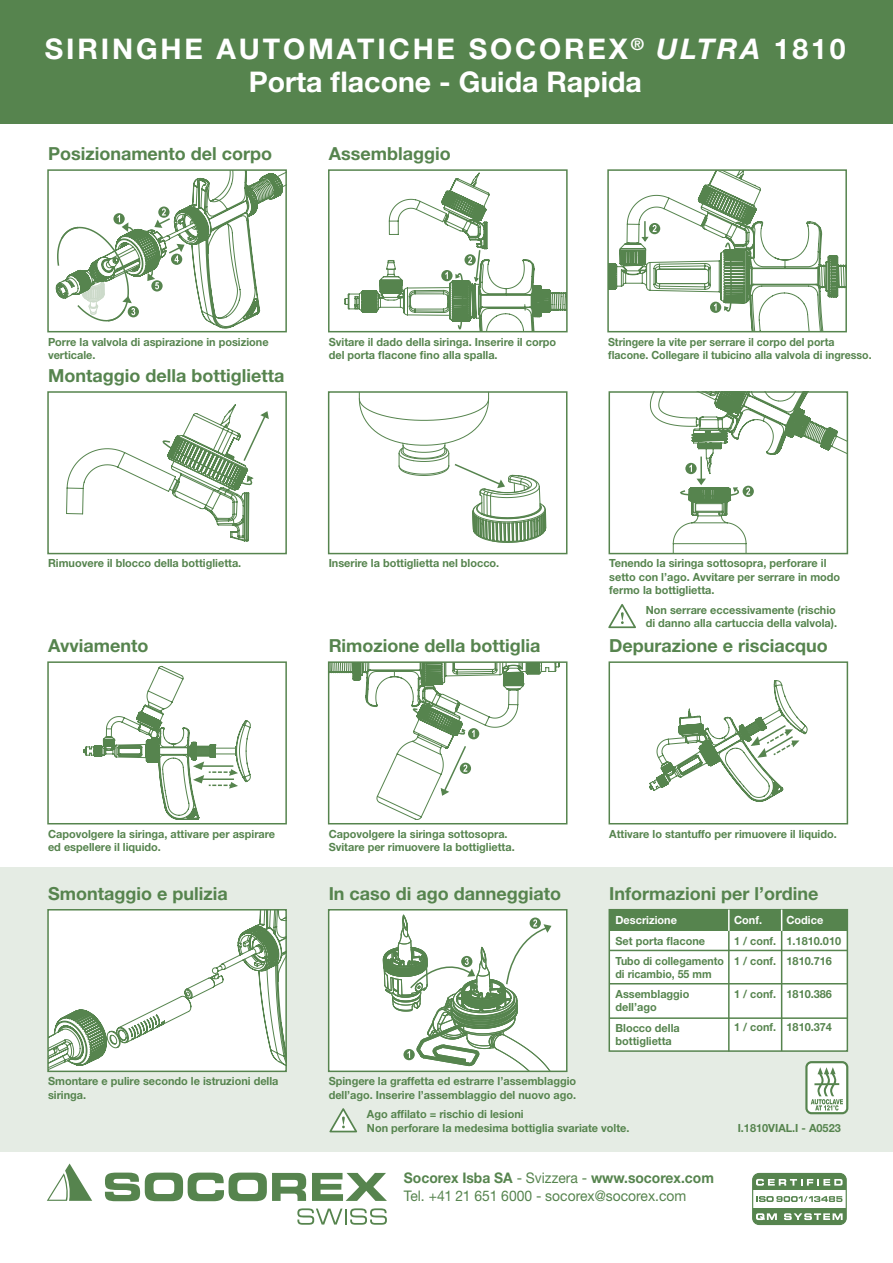
<style>
.page{position:relative;width:893px;height:1263px;background:#fff}
.page>*{position:absolute;margin:0;border:0;box-sizing:border-box;transform-origin:0 0}
.t1{font:700 28.5px/33px "Helvetica Neue LT Std";letter-spacing:.1em;color:#fff;text-align:center}
.t2{font:700 18px "Helvetica Neue LT Std";color:#56844e}
.t3{font:14.7px/17.7px "Helvetica Neue LT Std";color:#56844e;scale:.95 1}
.t4{font:700 11.25px/13.5px "Helvetica Neue LT Std";color:#56844e}
.t5{font:700 11.25px/20px "Helvetica Neue LT Std";color:#56844e;scale:.94 1}
.t6{font:700 11.25px/20px "Helvetica Neue LT Std";color:#56844e;scale:.96 1}
.t7{font:700 11.25px "Helvetica Neue LT Std";color:#fff}
.s1{font-style:italic}
.s2{font-weight:700}
</style>
<div class="page">
<div style="left:0;top:867px;width:893px;height:285px;background:#e5ece4"></div>
<div style="left:0;top:0;width:893px;height:123px;background:#56844e"></div>
<svg style="left:47px;top:1163px;width:45px;height:38px"></svg>
<svg style="left:105px;top:1172px;width:201px;height:29px"></svg>
<svg style="left:312px;top:1173px;width:75px;height:28px"></svg>
<svg style="left:297px;top:1208px;width:90px;height:17px"></svg>
<div style="left:753px;top:1173px;width:93px;height:51px;background:#56844e;border-radius:6px"></div>
<div style="left:753px;top:1190px;width:93px;height:18px;background:#fff"></div>
<div style="left:752px;top:1173px;width:95px;height:52px;border:1px solid #56844e;border-radius:6px"></div>
<svg style="left:756px;top:1179px;width:86px;height:7px"></svg>
<svg style="left:756px;top:1213px;width:21px;height:7px"></svg>
<svg style="left:784px;top:1213px;width:59px;height:7px"></svg>
<svg style="left:756px;top:1196px;width:86px;height:6px"></svg>
<div style="left:806px;top:1062px;width:41px;height:51px;background:#fff;border-radius:5px"></div>
<div style="left:805px;top:1061px;width:43px;height:53px;border:2px solid #56844e;border-radius:5px"></div>
<svg style="left:811px;top:1067px;width:32px;height:43px"></svg>
<div style="left:608px;top:909px;width:240px;height:143px;background:#fff;border:2px solid #56844e"></div>
<div style="left:609px;top:909px;width:238px;height:22px;background:#56844e"></div>
<hr style="left:728px;top:931px;width:2px;height:120px;background:#56844e">
<hr style="left:728px;top:909px;width:2px;height:22px;background:#fff">
<hr style="left:609px;top:950px;width:238px;height:1px;background:#56844e">
<hr style="left:609px;top:983px;width:238px;height:1px;background:#56844e">
<hr style="left:609px;top:1017px;width:238px;height:2px;background:#56844e">
<hr style="left:781px;top:931px;width:1px;height:120px;background:#56844e">
<svg style="left:781px;top:909px;width:1px;height:22px"></svg>
<div style="left:47px;top:661px;width:240px;height:163px;border:2px solid #56844e"></div>
<svg style="left:83px;top:666px;width:168px;height:154px"></svg>
<div style="left:328px;top:661px;width:239px;height:163px;border:2px solid #56844e"></div>
<svg style="left:329px;top:662px;width:231px;height:158px"></svg>
<div style="left:328px;top:391px;width:239px;height:163px;border:2px solid #56844e"></div>
<svg style="left:359px;top:392px;width:187px;height:163px"></svg>
<div style="left:608px;top:391px;width:240px;height:163px;border:2px solid #56844e"></div>
<div style="left:608px;top:661px;width:240px;height:163px;border:2px solid #56844e"></div>
<svg style="left:649px;top:680px;width:159px;height:122px"></svg>
<svg style="left:50px;top:912px;width:234px;height:157px;background:#eaf0e9"></svg>
<div style="left:47px;top:909px;width:240px;height:163px;border:2px solid #56844e"></div>
<svg style="left:56px;top:172px;width:228px;height:157px"></svg>
<div style="left:47px;top:169px;width:240px;height:163px;border:2px solid #56844e"></div>
<div style="left:328px;top:909px;width:239px;height:163px;background:#fff;border:2px solid #56844e"></div>
<svg style="left:383px;top:915px;width:170px;height:157px"></svg>
<div style="left:47px;top:391px;width:240px;height:163px;border:2px solid #56844e"></div>
<svg style="left:66px;top:404px;width:203px;height:137px"></svg>
<svg style="left:610px;top:172px;width:234px;height:157px"></svg>
<div style="left:607px;top:169px;width:240px;height:163px;border:2px solid #56844e"></div>
<svg style="left:329px;top:1108px;width:28px;height:24px"></svg>
<svg style="left:344px;top:172px;width:221px;height:157px"></svg>
<div style="left:328px;top:169px;width:240px;height:163px;border:2px solid #56844e"></div>
<svg style="left:630px;top:392px;width:217px;height:162px"></svg>
<svg style="left:608px;top:604px;width:28px;height:24px"></svg>
<h1 class="t1" style="left:45px;top:32px;width:802px">SIRINGHE AUTOMATICHE SOCOREX<sup>®</sup> <span class="s1">ULTRA</span> 1810<br>Porta flacone - Guida Rapida</h1>
<h2 class="t2" style="left:48px;top:142px;width:226px">Posizionamento del corpo</h2>
<h2 class="t2" style="left:329px;top:142px;width:123px">Assemblaggio</h2>
<p class="t4" style="left:48px;top:335px;width:222px">Porre la valvola di aspirazione in posizione verticale.</p>
<p class="t4" style="left:329px;top:335px;width:229px">Svitare il dado della siringa. Inserire il corpo del porta flacone fino alla spalla.</p>
<h2 class="t2" style="left:48px;top:364px;width:238px">Montaggio della bottiglietta</h2>
<p class="t5" style="left:608px;top:335px;width:282px;line-height:13.5px">Stringere la vite per serrare il corpo del porta flacone. Collegare il tubicino alla valvola di ingresso.</p>
<p class="t4" style="left:48px;top:556px;width:195px">Rimuovere il blocco della bottiglietta.</p>
<p class="t4" style="left:329px;top:556px;width:172px">Inserire la bottiglietta nel blocco.</p>
<p class="t4" style="left:609px;top:556px;width:232px">Tenendo la siringa sottosopra, perforare il setto con l’ago. Avvitare per serrare in modo fermo la bottiglietta.</p>
<p class="t4" style="left:646px;top:603px;width:193px">Non serrare eccessivamente (rischio di danno alla cartuccia della valvola).</p>
<h2 class="t2" style="left:48px;top:634px;width:102px">Avviamento</h2>
<h2 class="t2" style="left:329px;top:634px;width:213px">Rimozione della bottiglia</h2>
<h2 class="t2" style="left:609px;top:634px;width:220px">Depurazione e risciacquo</h2>
<p class="t4" style="left:48px;top:827px;width:229px">Capovolgere la siringa, attivare per aspirare ed espellere il liquido.</p>
<p class="t4" style="left:329px;top:827px;width:188px">Capovolgere la siringa sottosopra.<br>Svitare per rimuovere la bottiglietta.</p>
<h2 class="t2" style="left:48px;top:882px;width:181px">Smontaggio e pulizia</h2>
<h2 class="t2" style="left:329px;top:882px;width:234px">In caso di ago danneggiato</h2>
<p class="t4" style="left:48px;top:1074px;width:232px">Smontare e pulire secondo le istruzioni della siringa.</p>
<p class="t4" style="left:329px;top:1074px;width:249px">Spingere la graffetta ed estrarre l’assemblaggio dell’ago. Inserire l’assemblaggio del nuovo ago.</p>
<p class="t4" style="left:609px;top:827px;width:229px">Attivare lo stantuffo per rimuovere il liquido.</p>
<h2 class="t2" style="left:609px;top:882px;width:211px">Informazioni per l’ordine</h2>
<p class="t7" style="left:615px;top:913px;width:63px">Descrizione</p>
<p class="t7" style="left:734px;top:913px;width:29px">Conf.</p>
<p class="t4" style="left:615px;top:930px;width:110px;line-height:19.8px">Set porta flacone<br>Tubo di collegamento</p>
<p class="t5" style="left:615px;top:964px;width:104px">di ricambio, 55 mm<br>Assemblaggio</p>
<p class="t4" style="left:615px;top:997px;width:66px;line-height:20.2px">dell’ago<br>Blocco della</p>
<p class="t4" style="left:615px;top:1034px;width:58px">bottiglietta</p>
<p class="t7" style="left:786px;top:913px;width:38px">Codice</p>
<p class="t4" style="left:786px;top:930px;width:56px;line-height:20px">1.1810.010<br>1810.716</p>
<p class="t4" style="left:786px;top:987px;width:47px">1810.386</p>
<p class="t4" style="left:786px;top:1020px;width:47px">1810.374</p>
<p class="t6" style="left:734px;top:930px;width:45px">1 / conf.<br>1 / conf.</p>
<p class="t6" style="left:734px;top:984px;width:45px">1 / conf.</p>
<p class="t6" style="left:734px;top:1017px;width:45px">1 / conf.</p>
<p class="t4" style="left:367px;top:1107px;width:264px">Ago affilato = rischio di lesioni<br>Non perforare la medesima bottiglia svariate volte.</p>
<h3 class="t3" style="left:404px;top:1169px;width:328px"><span class="s2">Socorex Isba SA</span> - Svizzera - <span class="s2">www.socorex.com<br></span>Tel. +41 21 651 6000 - socorex@socorex.com</h3>
<p class="t4" style="left:738px;top:1121px;width:105px">I.1810VIAL.I - A0523</p>
</div>
